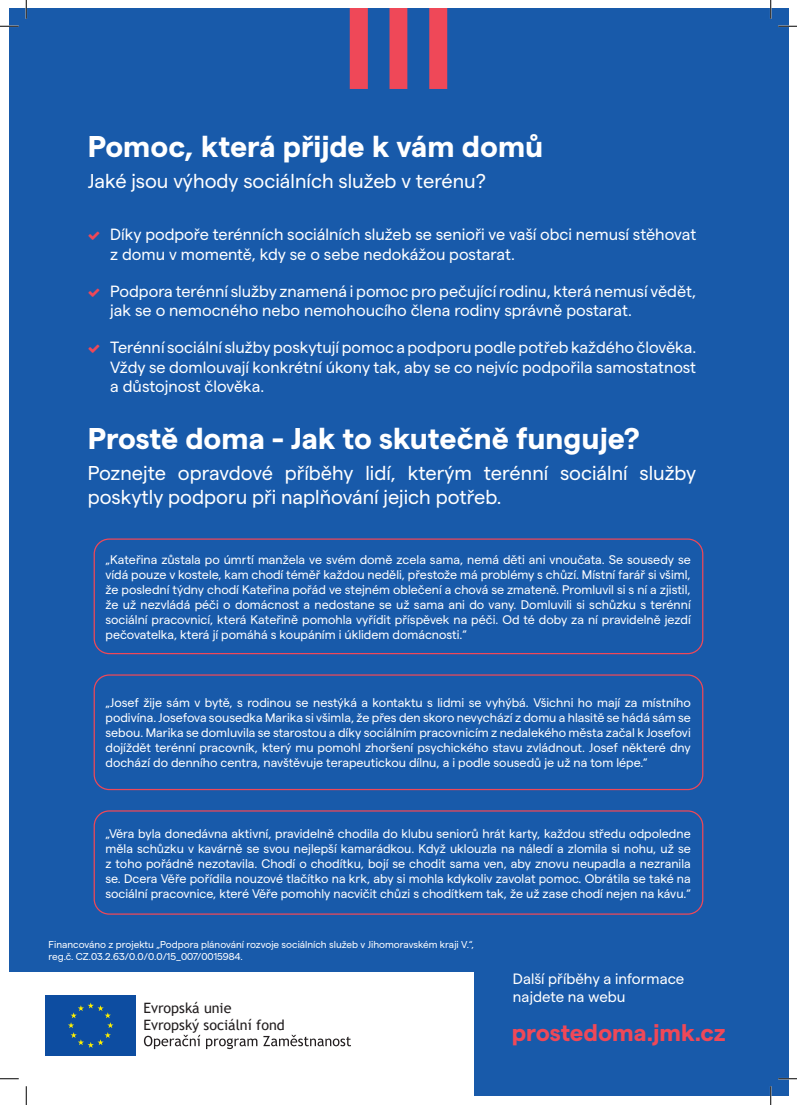
<style>
.page{position:relative;width:797px;height:1105px;background:#fff}
.page>*{position:absolute;margin:0;border:0;box-sizing:border-box;transform-origin:0 0}
.t1{font:700 30px "Matter";color:#fff}
.t2{font:700 23.88px "Matter";color:#ef4858}
.t3{font:20px/24px "Matter";color:#fff}
.t4{font:16.25px/19.5px "Matter";color:#fff}
.t5{font:15px/18px "Matter";color:#fff}
.t6{font:14.25px/16.5px "Trebuchet MS";color:#231f20}
.t7{font:12.5px/15px "Matter";color:#fff;text-align:justify}
.t8{font:10px/12px "Matter";color:#fff}
</style>
<div class="page">
<div style="left:9px;top:9px;width:779px;height:1087px;background:#185aaa"></div>
<svg style="left:350px;top:9px;width:97px;height:80px"></svg>
<div style="left:94px;top:538px;width:609px;height:116px;border:1px solid #ef4858;border-radius:15px"></div>
<div style="left:94px;top:674px;width:609px;height:116px;border:1px solid #ef4858;border-radius:15px"></div>
<div style="left:94px;top:810px;width:609px;height:105px;border:1px solid #ef4858;border-radius:15px"></div>
<div style="left:9px;top:972px;width:465px;height:124px;background:#fff"></div>
<svg style="left:45px;top:995px;width:91px;height:61px"></svg>
<div style="left:46px;top:995px;width:90px;height:60px;background:#0d4da1"></div>
<svg style="left:68px;top:1002px;width:45px;height:46px"></svg>
<svg style="left:144px;top:1035px;width:56px;height:14px"></svg>
<svg style="left:206px;top:1038px;width:51px;height:11px"></svg>
<svg style="left:263px;top:1035px;width:88px;height:11px"></svg>
<svg style="left:0;top:25px;width:19px;height:2px"></svg>
<svg style="left:778px;top:25px;width:19px;height:2px"></svg>
<svg style="left:0;top:1078px;width:19px;height:1px"></svg>
<svg style="left:778px;top:1078px;width:19px;height:1px"></svg>
<svg style="left:25px;top:0;width:2px;height:19px"></svg>
<svg style="left:25px;top:1086px;width:2px;height:19px"></svg>
<svg style="left:770px;top:0;width:1px;height:19px"></svg>
<svg style="left:770px;top:1086px;width:1px;height:19px"></svg>
<h1 class="t1" style="left:88px;top:124px;width:457px">Pomoc, která přijde k vám domů</h1>
<h3 class="t3" style="left:88px;top:167px;width:400px">Jaké jsou výhody sociálních služeb v terénu?</h3>
<h3 class="t4" style="left:110px;top:223px;width:587px">Díky podpoře terénních sociálních služeb se senioři ve vaší obci nemusí stěhovat z domu v momentě, kdy se o sebe nedokážou postarat.</h3>
<h3 class="t4" style="left:110px;top:280px;width:587px">Podpora terénní služby znamená i pomoc pro pečující rodinu, která nemusí vědět, jak se o nemocného nebo nemohoucího člena rodiny správně postarat.</h3>
<h3 class="t4" style="left:110px;top:337px;width:587px;text-align:justify">Terénní sociální služby poskytují pomoc a podporu podle potřeb každého člověka.<br>Vždy se domlouvají konkrétní úkony tak, aby se co nejvíc podpořila samostatnost a důstojnost člověka.</h3>
<h1 class="t1" style="left:88px;top:416px;width:553px">Prostě doma - Jak to skutečně funguje?</h1>
<h3 class="t3" style="left:88px;top:459px;width:610px">Poznejte opravdové příběhy lidí, kterým terénní sociální služby poskytly podporu při naplňování jejich potřeb.</h3>
<p class="t7" style="left:105px;top:551px;width:587px">„Kateřina zůstala po úmrtí manžela ve svém domě zcela sama, nemá děti ani vnoučata. Se sousedy se vídá pouze v kostele, kam chodí téměř každou neděli, přestože má problémy s chůzí. Místní farář si všiml, že poslední týdny chodí Kateřina pořád ve stejném oblečení a chová se zmateně. Promluvil si s ní a zjistil, že už nezvládá péči o domácnost a nedostane se už sama ani do vany. Domluvili si schůzku s terénní sociální pracovnicí, která Kateřině pomohla vyřídit příspěvek na péči. Od té doby za ní pravidelně jezdí pečovatelka, která jí pomáhá s koupáním i úklidem domácnosti.“</p>
<p class="t7" style="left:105px;top:694px;width:587px">„Josef žije sám v bytě, s rodinou se nestýká a kontaktu s lidmi se vyhýbá. Všichni ho mají za místního podivína. Josefova sousedka Marika si všimla, že přes den skoro nevychází z domu a hlasitě se hádá sám se sebou. Marika se domluvila se starostou a díky sociálním pracovnicím z nedalekého města začal k Josefovi dojíždět terénní pracovník, který mu pomohl zhoršení psychického stavu zvládnout. Josef některé dny dochází do denního centra, navštěvuje terapeutickou dílnu, a i podle sousedů je už na tom lépe.“</p>
<p class="t7" style="left:105px;top:825px;width:587px">„Věra byla donedávna aktivní, pravidelně chodila do klubu seniorů hrát karty, každou středu odpoledne měla schůzku v kavárně se svou nejlepší kamarádkou. Když uklouzla na náledí a zlomila si nohu, už se z toho pořádně nezotavila. Chodí o chodítku, bojí se chodit sama ven, aby znovu neupadla a nezranila se. Dcera Věře pořídila nouzové tlačítko na krk, aby si mohla kdykoliv zavolat pomoc. Obrátila se také na sociální pracovnice, které Věře pomohly nacvičit chůzi s chodítkem tak, že už zase chodí nejen na kávu.“</p>
<p class="t8" style="left:49px;top:938px;width:427px">Financováno z projektu „Podpora plánování rozvoje sociálních služeb v Jihomoravském kraji V.“, reg.č. CZ.03.2.63/0.0/0.0/15_007/0015984.</p>
<p class="t6" style="left:143px;top:1000px;width:143px">Evropská unie<br>Evropský sociální fond</p>
<p class="t5" style="left:513px;top:969px;width:173px">Další příběhy a informace najdete na webu</p>
<h2 class="t2" style="left:512px;top:1015px;width:215px">prostedoma.jmk.cz</h2>
</div>
